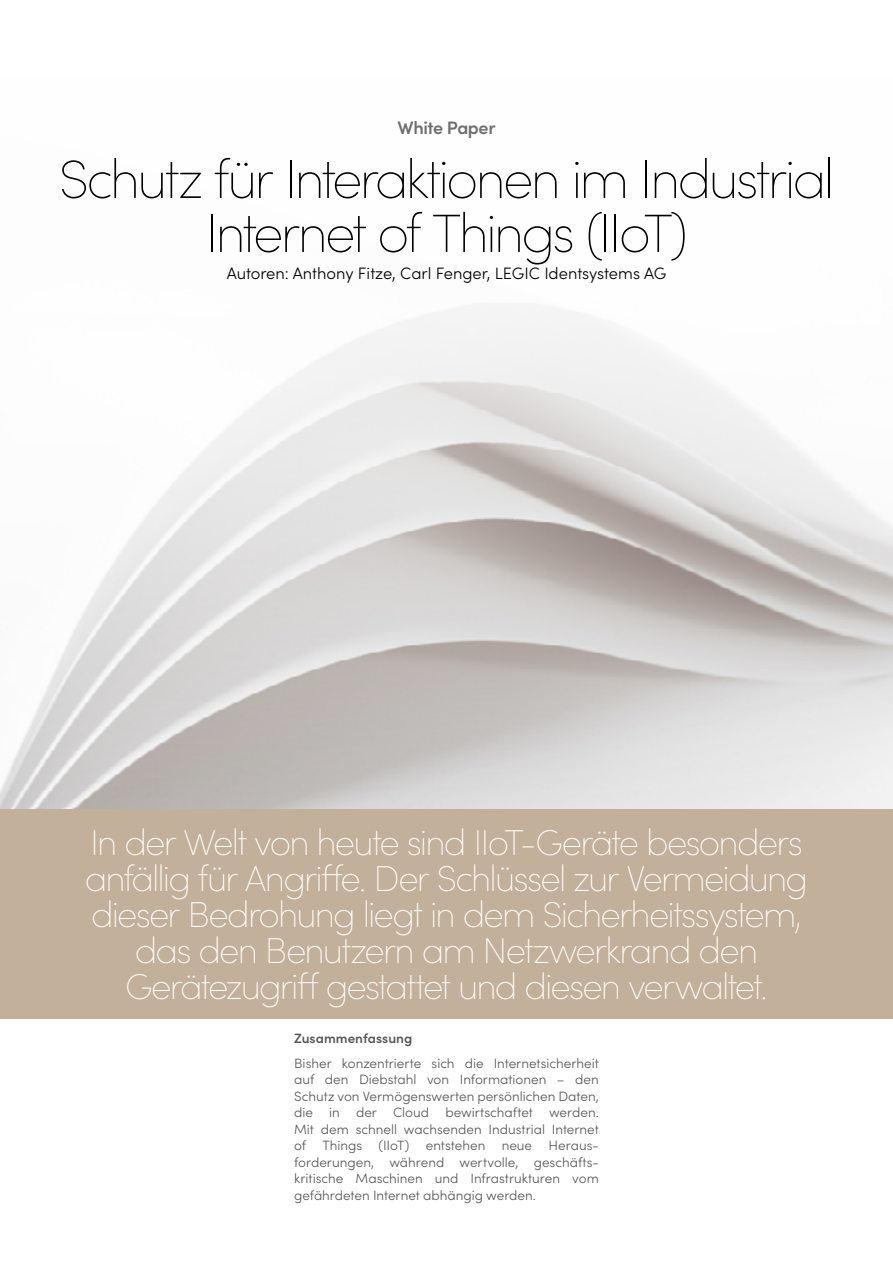
<style>
.page{position:relative;width:893px;height:1263px;background:#fff}
.page>*{position:absolute;margin:0;border:0;box-sizing:border-box;transform-origin:0 0}
.t1{font:200 54px/54px "Sofia Pro";letter-spacing:-.055em;color:#000;text-align:center}
.t2{font:200 36px/36px "Sofia Pro";letter-spacing:-.05em;color:#fff;text-align:center}
.t3{font:600 18px "Sofia Pro";letter-spacing:-.025em;color:#706f6f}
.t4{font:300 16.5px "Sofia Pro";color:#000}
.t5{font:300 13.5px/16.5px "Sofia Pro";color:#575756;text-align:justify}
.t6{font:600 13.5px "Sofia Pro";color:#575756}
</style>
<div class="page">
<img style="left:0;top:303px;width:893px;height:506px">
<div style="left:0;top:809px;width:893px;height:209px;background:#c3b09b"></div>
<h3 class="t3" style="left:397px;top:114px;width:100px">White Paper</h3>
<h1 class="t1" style="left:59px;top:149px;width:777px">Schutz für Interaktionen im Industrial<br>Internet of Things (IIoT)</h1>
<p class="t4" style="left:227px;top:261px;width:441px">Autoren: Anthony Fitze, Carl Fenger, LEGIC Identsystems AG</p>
<p class="t2" style="left:85px;top:822px;width:725px">In der Welt von heute sind IIoT-Geräte besonders anfällig für Angriffe. Der Schlüssel zur Vermeidung dieser Bedrohung liegt in dem Sicherheitssystem, das den Benutzern am Netzwerkrand den Gerätezugriff gestattet und diesen verwaltet.</p>
<p class="t6" style="left:294px;top:1028px;width:120px">Zusammenfassung</p>
<p class="t5" style="left:294px;top:1054px;width:306px">Bisher konzentrierte sich die Internetsicherheit auf den Diebstahl von Informationen – den Schutz von Vermögenswerten persönlichen Daten, die in der Cloud bewirtschaftet werden.<br>Mit dem schnell wachsenden Industrial Internet of Things (IIoT) entstehen neue Heraus&shy;forderungen, während wertvolle, geschäfts&shy;kritische Maschinen und Infrastrukturen vom gefährdeten Internet abhängig werden.</p>
</div>
